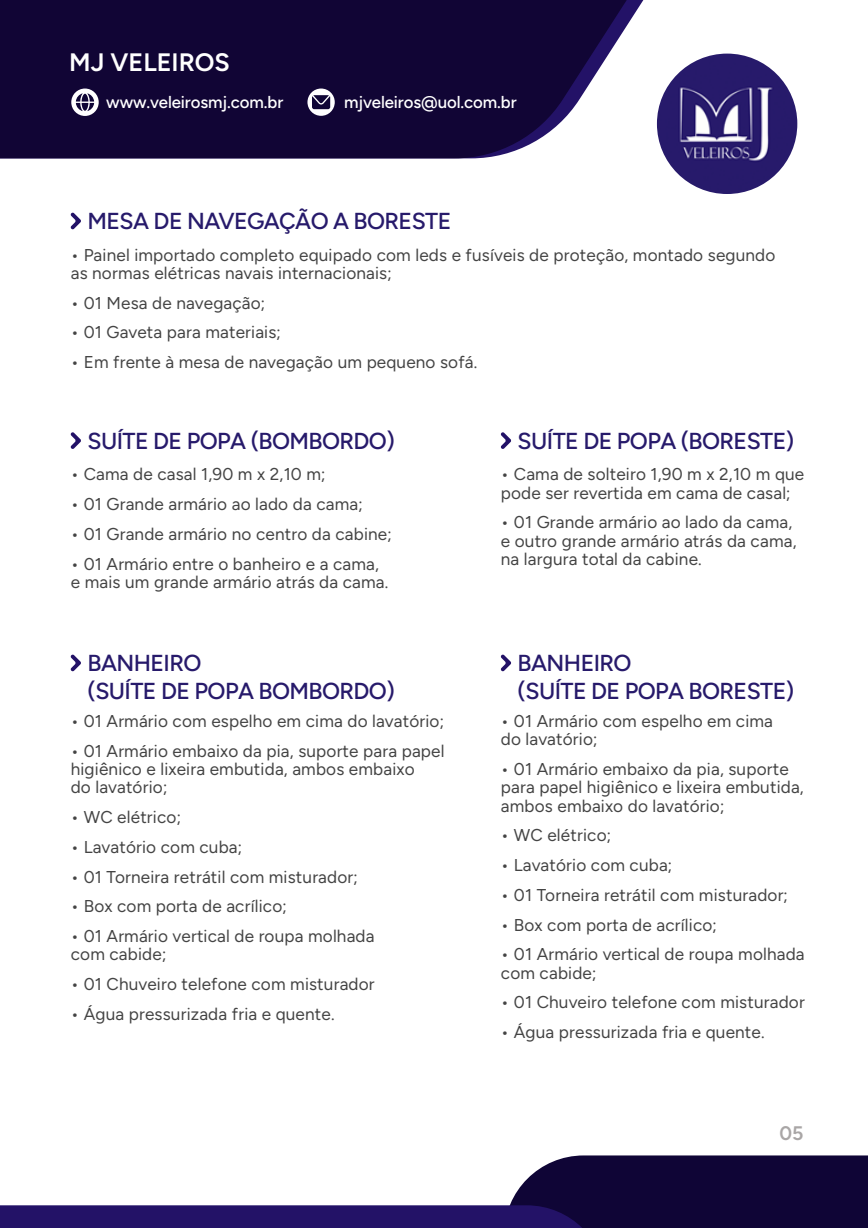
<style>
.page{position:relative;width:868px;height:1228px;background:#fff}
.page>*{position:absolute;margin:0;border:0;box-sizing:border-box;transform-origin:0 0}
.t1{font:300 25.2px "Oak Sans";color:#fff}
.t2{font:300 23.1px/27.7px "Oak Sans";letter-spacing:-.025em;color:#271a6b}
.t3{font:300 19.6px "Oak Sans";color:#a9a6a6}
.t4{font:300 17.15px/18.2px "Oak Sans";letter-spacing:.01em;color:#444}
.t5{font:300 16.8px "Oak Sans";letter-spacing:-.005em;color:#fff}
</style>
<div class="page">
<svg style="left:0;top:1155px;width:868px;height:73px"></svg>
<svg style="left:0;top:0;width:633px;height:158px;fill:#110535"></svg>
<div style="left:71px;top:89px;width:28px;height:27px;background:#fff;border-radius:50%"></div>
<svg style="left:76px;top:93px;width:18px;height:18px"></svg>
<svg style="left:307px;top:89px;width:28px;height:27px"></svg>
<svg style="left:312px;top:95px;width:18px;height:14px"></svg>
<img style="left:657px;top:54px;width:140px;height:140px;border-radius:70px">
<svg style="left:71px;top:212px;width:10px;height:18px"></svg>
<svg style="left:71px;top:654px;width:10px;height:18px"></svg>
<svg style="left:71px;top:432px;width:10px;height:17px"></svg>
<svg style="left:501px;top:654px;width:10px;height:18px"></svg>
<svg style="left:501px;top:432px;width:10px;height:17px"></svg>
<h1 class="t1" style="left:69px;top:48px;width:162px">MJ VELEIROS</h1>
<p class="t5" style="left:106px;top:92px;width:179px">www.veleirosmj.com.br</p>
<p class="t5" style="left:344px;top:92px;width:174px">mjveleiros@uol.com.br</p>
<h2 class="t2" style="left:88px;top:207px;width:365px">MESA DE NAVEGAÇÃO A BORESTE</h2>
<p class="t4" style="left:71px;top:246px;width:706px">• Painel importado completo equipado com leds e fusíveis de proteção, montado segundo as normas elétricas navais internacionais;</p>
<p class="t4" style="left:71px;top:294px;width:196px">• 01 Mesa de navegação;</p>
<p class="t4" style="left:71px;top:323px;width:212px">• 01 Gaveta para materiais;</p>
<p class="t4" style="left:71px;top:353px;width:408px">• Em frente à mesa de navegação um pequeno sofá.</p>
<h2 class="t2" style="left:88px;top:427px;width:309px">SUÍTE DE POPA (BOMBORDO)</h2>
<p class="t4" style="left:71px;top:465px;width:256px">• Cama de casal 1,90 m x 2,10 m;</p>
<p class="t4" style="left:71px;top:495px;width:294px">• 01 Grande armário ao lado da cama;</p>
<p class="t4" style="left:71px;top:525px;width:323px">• 01 Grande armário no centro da cabine;</p>
<p class="t4" style="left:71px;top:555px;width:319px">• 01 Armário entre o banheiro e a cama, e mais um grande armário atrás da cama.</p>
<h2 class="t2" style="left:88px;top:649px;width:309px">BANHEIRO<br>(SUÍTE DE POPA BOMBORDO)</h2>
<p class="t4" style="left:71px;top:712px;width:375px">• 01 Armário com espelho em cima do lavatório;</p>
<p class="t4" style="left:71px;top:742px;width:375px">• 01 Armário embaixo da pia, suporte para papel higiênico e lixeira embutida, ambos embaixo<br>do lavatório;</p>
<p class="t4" style="left:71px;top:808px;width:112px">• WC elétrico;</p>
<p class="t4" style="left:71px;top:838px;width:173px">• Lavatório com cuba;</p>
<p class="t4" style="left:71px;top:867px;width:289px">• 01 Torneira retrátil com misturador;</p>
<p class="t4" style="left:71px;top:897px;width:218px">• Box com porta de acrílico;</p>
<p class="t4" style="left:71px;top:927px;width:305px">• 01 Armário vertical de roupa molhada com cabide;</p>
<p class="t4" style="left:71px;top:975px;width:305px">• 01 Chuveiro telefone com misturador</p>
<p class="t4" style="left:71px;top:1005px;width:265px">• Água pressurizada fria e quente.</p>
<h2 class="t2" style="left:518px;top:427px;width:278px">SUÍTE DE POPA (BORESTE)</h2>
<p class="t4" style="left:501px;top:465px;width:305px">• Cama de solteiro 1,90 m x 2,10 m que pode ser revertida em cama de casal;</p>
<p class="t4" style="left:501px;top:513px;width:297px">• 01 Grande armário ao lado da cama, e outro grande armário atrás da cama, na largura total da cabine.</p>
<h2 class="t2" style="left:518px;top:649px;width:278px">BANHEIRO<br>(SUÍTE DE POPA BORESTE)</h2>
<p class="t4" style="left:501px;top:712px;width:274px">• 01 Armário com espelho em cima do lavatório;</p>
<p class="t4" style="left:501px;top:760px;width:304px">• 01 Armário embaixo da pia, suporte para papel higiênico e lixeira embutida, ambos embaixo do lavatório;</p>
<p class="t4" style="left:501px;top:826px;width:112px">• WC elétrico;</p>
<p class="t4" style="left:501px;top:856px;width:173px">• Lavatório com cuba;</p>
<p class="t4" style="left:501px;top:886px;width:289px">• 01 Torneira retrátil com misturador;</p>
<p class="t4" style="left:501px;top:915px;width:218px">• Box com porta de acrílico;</p>
<p class="t4" style="left:501px;top:945px;width:305px">• 01 Armário vertical de roupa molhada com cabide;</p>
<p class="t4" style="left:501px;top:993px;width:305px">• 01 Chuveiro telefone com misturador</p>
<p class="t4" style="left:501px;top:1023px;width:265px">• Água pressurizada fria e quente.</p>
<p class="t3" style="left:779px;top:1122px;width:25px">05</p>
</div>
